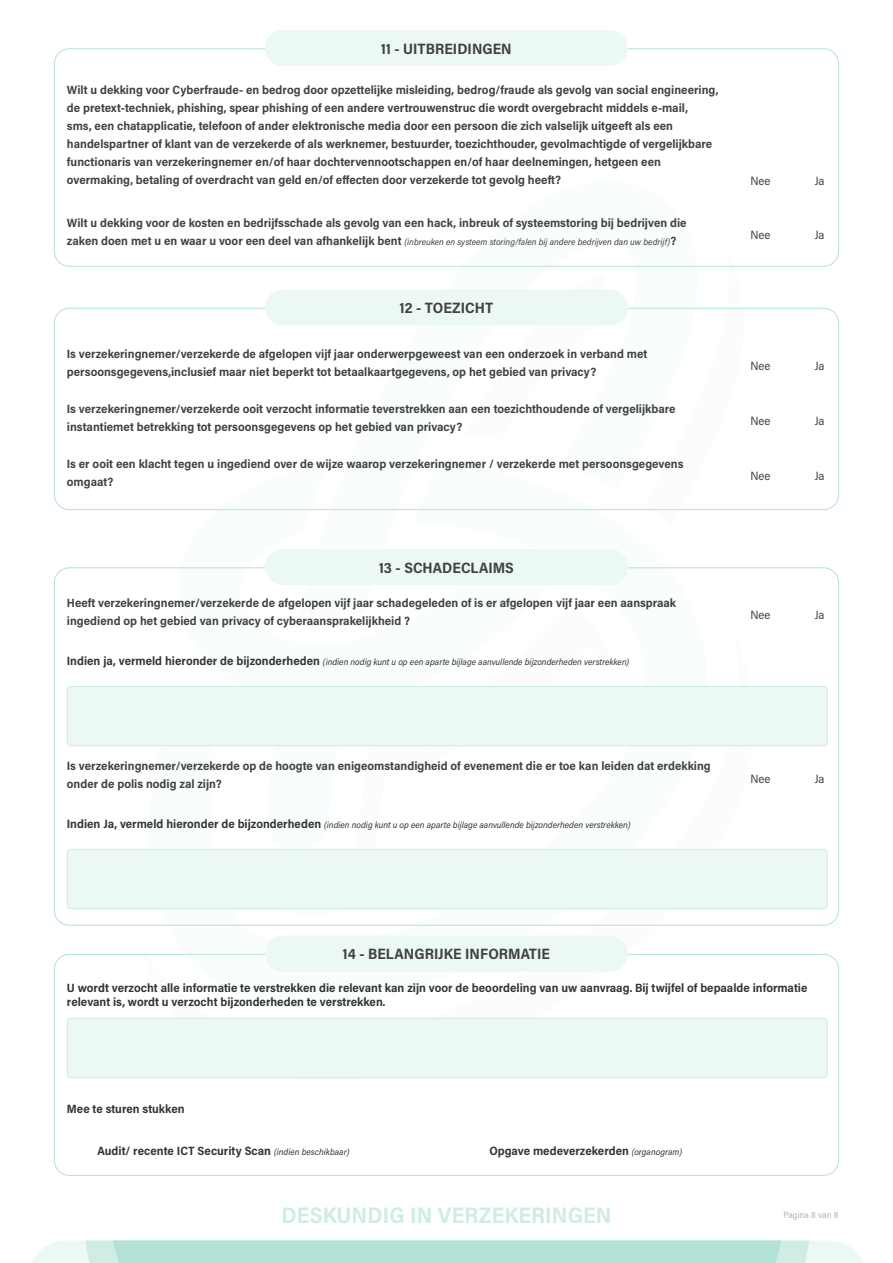
<style>
.page{position:relative;width:893px;height:1263px;background:#fff}
.page>*{position:absolute;margin:0;border:0;box-sizing:border-box;transform-origin:0 0}
.t1{font:700 22.5px "Acumin Pro Semi Cond";letter-spacing:.005em;color:#cfece5}
.t2{font:700 15px "Acumin Pro Semi Cond";color:#414042}
.t3{font:700 12px/18px "Acumin Pro Semi Cond";color:#414042}
.t4{font:700 12px/14.4px "Acumin Pro Semi Cond";color:#2f3538}
.t5{font:12px "Acumin Pro Semi Cond";letter-spacing:-.005em;color:#414042}
.t6{font:italic 9px "Acumin Pro Semi Cond";color:#2f3538}
.t7{font:italic 9px "Acumin Pro Semi Cond";color:#414042}
.t8{font:9px "Acumin Pro Semi Cond";color:#afb1b1}
.s1{font-weight:700;font-style:normal;font-size:12px}
.s2{font-weight:400;font-style:italic;font-size:9px}
</style>
<div class="page">
<svg style="left:31px;top:1240px;width:832px;height:23px;background:#bde5dc"></svg>
<svg style="left:139px;top:289px;width:567px;height:683px"></svg>
<div style="left:265px;top:30px;width:363px;height:36px;background:#ecf8f5;border-radius:18px"></div>
<div style="left:265px;top:290px;width:363px;height:36px;background:#ecf8f5;border-radius:18px"></div>
<div style="left:265px;top:549px;width:363px;height:36px;background:#ecf8f5;border-radius:18px"></div>
<div style="left:265px;top:935px;width:363px;height:36px;background:#ecf8f5;border-radius:18px"></div>
<div style="left:67px;top:1018px;width:760px;height:60px;background:#ecf8f5;border-radius:3px"></div>
<div style="left:67px;top:1018px;width:760px;height:60px;border:1px solid #cfece5;border-radius:3px"></div>
<div style="left:67px;top:686px;width:760px;height:60px;background:#ecf8f5;border-radius:3px"></div>
<div style="left:67px;top:686px;width:760px;height:60px;border:1px solid #cfece5;border-radius:3px"></div>
<div style="left:67px;top:849px;width:760px;height:59px;background:#ecf8f5;border-radius:3px"></div>
<div style="left:67px;top:849px;width:760px;height:60px;border:1px solid #cfece5;border-radius:3px"></div>
<p class="t2" style="left:381px;top:38px;width:132px">11 - UITBREIDINGEN</p>
<p class="t3" style="left:67px;top:80px;width:653px">Wilt u dekking voor Cyberfraude- en bedrog door opzettelijke misleiding, bedrog/fraude als gevolg van social engineering, de pretext-techniek, phishing, spear phishing of een andere vertrouwenstruc die wordt overgebracht middels e-mail,<br>sms, een chatapplicatie, telefoon of ander elektronische media door een persoon die zich valselijk uitgeeft als een handelspartner of klant van de verzekerde of als werknemer, bestuurder, toezichthouder, gevolmachtigde of vergelijkbare functionaris van verzekeringnemer en/of haar dochtervennootschappen en/of haar deelnemingen, hetgeen een overmaking, betaling of overdracht van geld en/of effecten door verzekerde tot gevolg heeft?</p>
<p class="t3" style="left:67px;top:213px;width:621px">Wilt u dekking voor de kosten en bedrijfsschade als gevolg van een hack, inbreuk of systeemstoring bij bedrijven die</p>
<p class="t7" style="left:67px;top:235px;width:611px"><span class="s1">zaken doen met u en waar u voor een deel van afhankelijk bent</span> (inbreuken en systeem storing/falen bij andere bedrijven dan uw bedrijf)<span class="s1">?</span></p>
<p class="t2" style="left:400px;top:297px;width:95px">12 - TOEZICHT</p>
<p class="t3" style="left:67px;top:344px;width:582px">Is verzekeringnemer/verzekerde de afgelopen vijf jaar onderwerpgeweest van een onderzoek in verband met persoonsgegevens,inclusief maar niet beperkt tot betaalkaartgegevens, op het gebied van privacy?</p>
<p class="t3" style="left:67px;top:399px;width:610px">Is verzekeringnemer/verzekerde ooit verzocht informatie teverstrekken aan een toezichthoudende of vergelijkbare instantiemet betrekking tot persoonsgegevens op het gebied van privacy?</p>
<p class="t3" style="left:67px;top:454px;width:618px">Is er ooit een klacht tegen u ingediend over de wijze waarop verzekeringnemer / verzekerde met persoonsgegevens omgaat?</p>
<p class="t2" style="left:379px;top:557px;width:136px">13 - SCHADECLAIMS</p>
<p class="t3" style="left:67px;top:593px;width:611px">Heeft verzekeringnemer/verzekerde de afgelopen vijf jaar schadegeleden of is er afgelopen vijf jaar een aanspraak ingediend op het gebied van privacy of cyberaansprakelijkheid ?</p>
<p class="t6" style="left:67px;top:656px;width:564px"><span class="s1">Indien ja, vermeld hieronder de bijzonderheden</span> (indien nodig kunt u op een aparte bijlage aanvullende bijzonderheden verstrekken)</p>
<p class="t5" style="left:750px;top:173px;width:22px">Nee</p>
<p class="t5" style="left:750px;top:227px;width:22px">Nee</p>
<p class="t5" style="left:750px;top:357px;width:22px">Nee</p>
<p class="t5" style="left:750px;top:413px;width:22px">Nee</p>
<p class="t5" style="left:750px;top:468px;width:22px">Nee</p>
<p class="t5" style="left:750px;top:606px;width:22px">Nee</p>
<p class="t3" style="left:67px;top:757px;width:645px">Is verzekeringnemer/verzekerde op de hoogte van enigeomstandigheid of evenement die er toe kan leiden dat erdekking onder de polis nodig zal zijn?</p>
<p class="t6" style="left:67px;top:819px;width:565px"><span class="s1">Indien Ja, vermeld hieronder de bijzonderheden</span> (indien nodig kunt u op een aparte bijlage aanvullende bijzonderheden verstrekken)</p>
<p class="t5" style="left:750px;top:770px;width:22px">Nee</p>
<p class="t5" style="left:815px;top:173px;width:11px">Ja</p>
<p class="t5" style="left:815px;top:227px;width:11px">Ja</p>
<p class="t5" style="left:815px;top:357px;width:11px">Ja</p>
<p class="t5" style="left:815px;top:413px;width:11px">Ja</p>
<p class="t5" style="left:815px;top:468px;width:11px">Ja</p>
<p class="t5" style="left:815px;top:606px;width:11px">Ja</p>
<p class="t5" style="left:815px;top:770px;width:11px">Ja</p>
<p class="t2" style="left:343px;top:943px;width:209px">14 - BELANGRIJKE INFORMATIE</p>
<p class="t4" style="left:67px;top:980px;width:742px">U wordt verzocht alle informatie te verstrekken die relevant kan zijn voor de beoordeling van uw aanvraag. Bij twijfel of bepaalde informatie relevant is, wordt u verzocht bijzonderheden te verstrekken.</p>
<p class="t4" style="left:67px;top:1101px;width:119px">Mee te sturen stukken</p>
<p class="t4" style="left:97px;top:1143px;width:253px">Audit/ recente ICT Security Scan <span class="s2">(indien beschikbaar)</span></p>
<p class="t4" style="left:489px;top:1143px;width:194px">Opgave medeverzekerden <span class="s2">(organogram)</span></p>
<h1 class="t1" style="left:281px;top:1199px;width:331px">DESKUNDIG IN VERZEKERINGEN</h1>
<p class="t8" style="left:783px;top:1208px;width:57px">Pagina 8 van 8</p>
</div>
